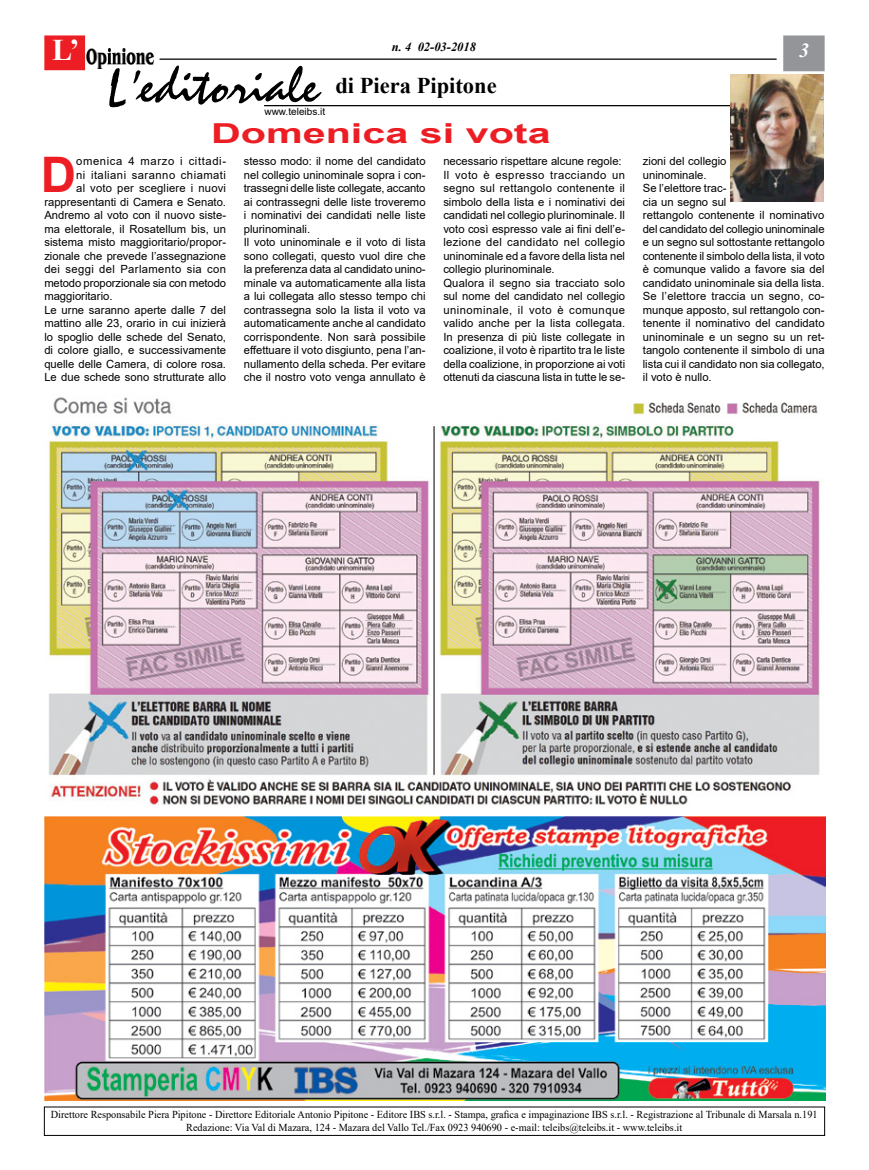
<style>
.page{position:relative;width:869px;height:1170px;background:#fff}
.page>*{position:absolute;margin:0;border:0;box-sizing:border-box;transform-origin:0 0}
.t1{font:52.5px "Staccato 222 BT";color:#000}
.t2{font:700 49px "Arial";color:#ed1d24}
.t3{font:700 30px "Times New Roman";color:#fff}
.t4{font:700 27.5px "Arial";color:#ed1d24;scale:1.5 1}
.t5{font:700 22.5px "Times New Roman";color:#000}
.t6{font:italic 700 20px "Times New Roman";color:#fff}
.t7{font:italic 700 12.5px "Times New Roman";color:#000}
.t8{font:11.25px/13.5px "Arial";color:#000}
.t9{font:11.25px "Arial";letter-spacing:.03em;color:#000}
.t10{font:11.25px "Arial";letter-spacing:.04em;color:#000}
.t11{font:11.25px "Arial";letter-spacing:.02em;color:#000}
.t12{font:11.25px "Arial";letter-spacing:.055em;color:#000}
.t13{font:10.62px/12.8px "Times New Roman";color:#000;text-align:center}
.t14{font:10px "Arial";color:#000}
</style>
<div class="page">
<hr style="left:159px;top:58px;width:617px;height:2px;background:#000">
<img style="left:87px;top:49px;width:66px;height:19px">
<div style="left:44px;top:35px;width:41px;height:35px;background:#ed1d24;border:1px solid #ed1d24"></div>
<div style="left:782px;top:35px;width:42px;height:36px;background:#939598;border:1px solid #939598"></div>
<hr style="left:264px;top:105px;width:544px;height:1px;background:#000">
<img style="left:729px;top:74px;width:93px;height:128px">
<img style="left:48px;top:397px;width:773px;height:408px">
<img style="left:44px;top:816px;width:780px;height:284px">
<h3 class="t3" style="left:52px;top:29px;width:29px">L’</h3>
<p class="t7" style="left:392px;top:38px;width:86px">n. 4 02-03-2018</p>
<h3 class="t6" style="left:798px;top:36px;width:11px">3</h3>
<h1 class="t1" style="left:106px;top:56px;width:214px">L’editoriale</h1>
<p class="t14" style="left:264px;top:104px;width:62px">www.teleibs.it</p>
<h3 class="t5" style="left:335px;top:69px;width:163px">di Piera Pipitone</h3>
<h3 class="t4" style="left:211px;top:114px;width:228px">Domenica si vota</h3>
<h2 class="t2" style="left:41px;top:140px;width:37px">D</h2>
<p class="t12" style="left:76px;top:153px;width:151px">omenica 4 marzo i cittadi-</p>
<p class="t10" style="left:76px;top:167px;width:151px">ni italiani saranno chiamati</p>
<p class="t11" style="left:76px;top:180px;width:151px">al voto per scegliere i nuovi</p>
<p class="t8" style="left:44px;top:195px;width:183px">rappresentanti di Camera e Senato.</p>
<p class="t8" style="left:44px;top:208px;width:183px">Andremo al voto con il nuovo siste-</p>
<p class="t8" style="left:44px;top:222px;width:183px">ma elettorale, il Rosatellum bis, un</p>
<p class="t8" style="left:44px;top:235px;width:183px">sistema misto maggioritario/propor-</p>
<p class="t8" style="left:44px;top:249px;width:183px">zionale che prevede l’assegnazione</p>
<p class="t9" style="left:44px;top:261px;width:183px">dei seggi del Parlamento sia con</p>
<p class="t8" style="left:44px;top:276px;width:183px">metodo proporzionale sia con metodo</p>
<p class="t8" style="left:44px;top:289px;width:70px">maggioritario.</p>
<p class="t8" style="left:44px;top:303px;width:183px">Le urne saranno aperte dalle 7 del</p>
<p class="t8" style="left:44px;top:316px;width:183px">mattino alle 23, orario in cui inizierà</p>
<p class="t8" style="left:44px;top:330px;width:183px">lo spoglio delle schede del Senato,</p>
<p class="t8" style="left:44px;top:343px;width:183px">di colore giallo, e successivamente</p>
<p class="t8" style="left:44px;top:357px;width:183px">quelle delle Camera, di colore rosa.</p>
<p class="t8" style="left:44px;top:370px;width:183px">Le due schede sono strutturate allo</p>
<p class="t8" style="left:244px;top:154px;width:183px">stesso modo: il nome del candidato nel collegio uninominale sopra i con&shy;trassegni delle liste collegate, accanto ai contrassegni delle liste troveremo i nominativi dei candidati nelle liste plurinominali.<br>Il voto uninominale e il voto di lista sono collegati, questo vuol dire che la preferenza data al candidato unino&shy;minale va automaticamente alla lista a lui collegata allo stesso tempo chi contrassegna solo la lista il voto va automaticamente anche al candidato corrispondente. Non sarà possibile effettuare il voto disgiunto, pena l’an&shy;nullamento della scheda. Per evitare che il nostro voto venga annullato è</p>
<p class="t8" style="left:443px;top:154px;width:183px">necessario rispettare alcune regole:<br>Il voto è espresso tracciando un segno sul rettangolo contenente il simbolo della lista e i nominativi dei candidati nel collegio plurinominale. Il voto così espresso vale ai fini dell’e&shy;lezione del candidato nel collegio uninominale ed a favore della lista nel collegio plurinominale.<br>Qualora il segno sia tracciato solo sul nome del candidato nel collegio uninominale, il voto è comunque valido anche per la lista collegata.<br>In presenza di più liste collegate in coalizione, il voto è ripartito tra le liste della coalizione, in proporzione ai voti ottenuti da ciascuna lista in tutte le se-</p>
<p class="t8" style="left:642px;top:154px;width:183px">zioni del collegio<br>uninominale.<br>Se l’elettore trac-<br>cia un segno sul<br>rettangolo contenente il nominativo del candidato del collegio uninominale e un segno sul sottostante rettangolo contenente il simbolo della lista, il voto è comunque valido a favore sia del candidato uninominale sia della lista.<br>Se l’elettore traccia un segno, co&shy;munque apposto, sul rettangolo con&shy;tenente il nominativo del candidato uninominale e un segno su un ret&shy;tangolo contenente il simbolo di una lista cui il candidato non sia collegato, il voto è nullo.</p>
<p class="t13" style="left:51px;top:1107px;width:768px">Direttore Responsabile Piera Pipitone - Direttore Editoriale Antonio Pipitone - Editore IBS s.r.l. - Stampa, grafica e impaginazione IBS s.r.l. - Registrazione al Tribunale di Marsala n.191<br>Redazione: Via Val di Mazara, 124 - Mazara del Vallo Tel./Fax 0923 940690 - e-mail: teleibs@teleibs.it - www.teleibs.it</p>
</div>
